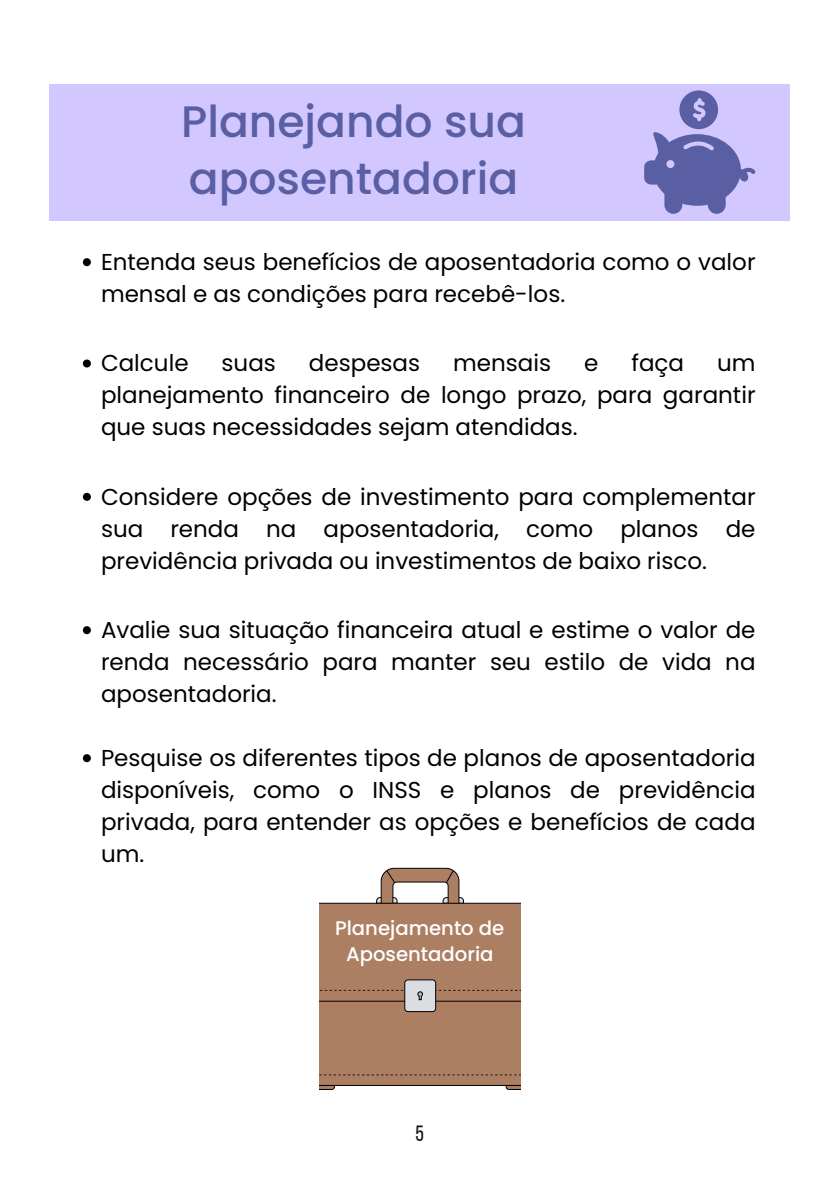
<style>
.page{position:relative;width:839px;height:1191px;background:#fff}
.page>*{position:absolute;margin:0;border:0;box-sizing:border-box;transform-origin:0 0}
.t1{font:500 44px/57px "Poppins";color:#5a5fa4}
.t2{font:23px/32px "Poppins";color:#000;text-align:justify}
.t3{font:22px "Bebas Neue";color:#1a1514}
.t4{font:500 19.6px "Poppins";color:#fff}
</style>
<div class="page">
<div style="left:49px;top:84px;width:741px;height:136px;background:#d2c7ff"></div>
<svg style="left:644px;top:90px;width:111px;height:123px"></svg>
<svg style="left:83px;top:258px;width:8px;height:8px"></svg>
<svg style="left:83px;top:360px;width:8px;height:8px"></svg>
<svg style="left:83px;top:493px;width:8px;height:8px"></svg>
<svg style="left:83px;top:626px;width:8px;height:8px"></svg>
<svg style="left:83px;top:754px;width:8px;height:8px"></svg>
<svg style="left:319px;top:868px;width:201px;height:222px;background:#b38e77"></svg>
<h1 class="t1" style="left:181px;top:93px;width:346px">Planejando sua aposentadoria</h1>
<p class="t2" style="left:101px;top:246px;width:656px">Entenda seus benefícios de aposentadoria como o valor mensal e as condições para recebê-los.</p>
<p class="t2" style="left:101px;top:347px;width:89px">Calcule</p>
<p class="t2" style="left:222px;top:347px;width:56px">suas</p>
<p class="t2" style="left:309px;top:347px;width:113px">despesas</p>
<p class="t2" style="left:453px;top:347px;width:99px">mensais</p>
<p class="t2" style="left:584px;top:347px;width:16px">e</p>
<p class="t2" style="left:631px;top:347px;width:54px">faça</p>
<p class="t2" style="left:101px;top:347px;width:656px;text-indent:616px">um planejamento financeiro de longo prazo, para garantir que suas necessidades sejam atendidas.</p>
<p class="t2" style="left:101px;top:480px;width:656px">Considere opções de investimento para complementar sua renda na aposentadoria, como planos de previdência privada ou investimentos de baixo risco.</p>
<p class="t2" style="left:101px;top:614px;width:656px">Avalie sua situação financeira atual e estime o valor de renda necessário para manter seu estilo de vida na aposentadoria.</p>
<p class="t2" style="left:101px;top:742px;width:656px">Pesquise os diferentes tipos de planos de aposentadoria disponíveis, como o INSS e planos de previdência privada, para entender as opções e benefícios de cada um.</p>
<p class="t4" style="left:335px;top:915px;width:171px">Planejamento de</p>
<p class="t4" style="left:346px;top:941px;width:149px">Aposentadoria</p>
<p class="t3" style="left:415px;top:1124px;width:10px">5</p>
</div>
